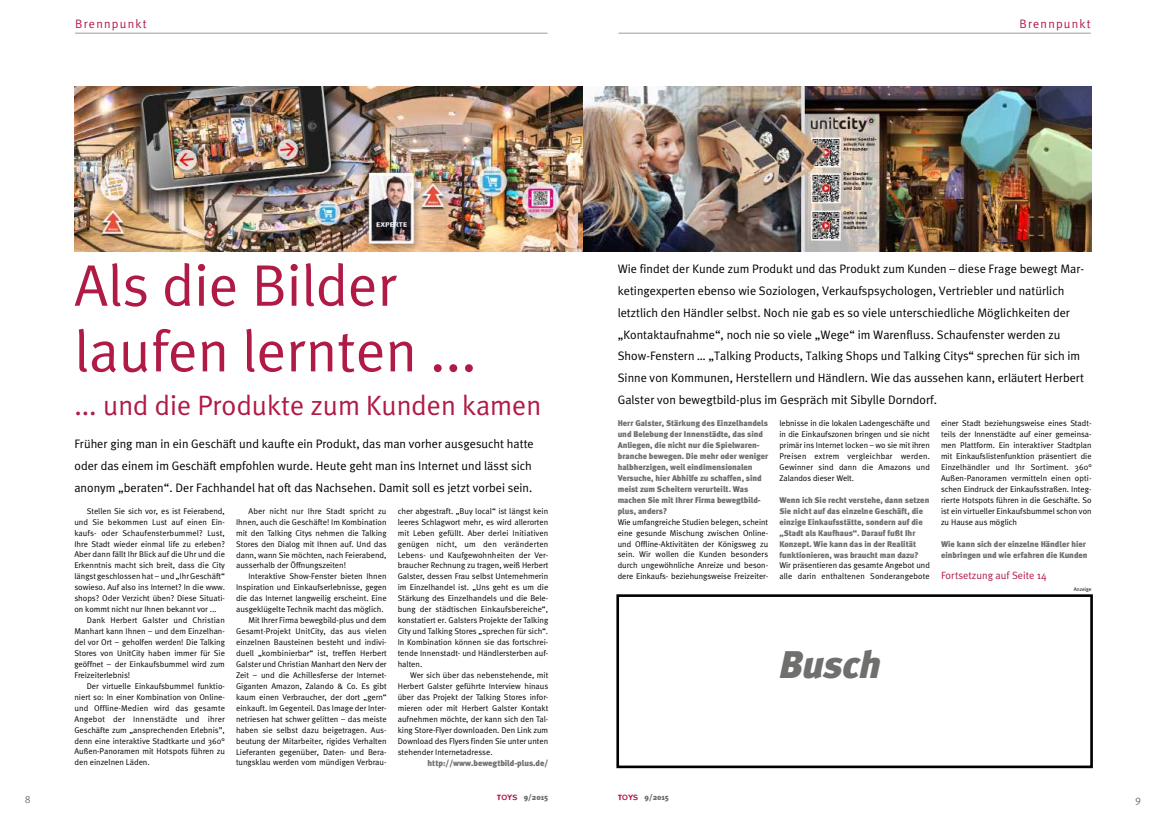
<style>
.page{position:relative;width:1166px;height:819px;background:#fff}
.page>*{position:absolute;margin:0;border:0;box-sizing:border-box;transform-origin:0 0}
.t1{font:58.62px/65.6px "Meta Plus Normal";color:#b01b46}
.t2{font:italic 900 38.5px "Meta";letter-spacing:-.01em;color:#6f6f6e}
.t3{font:28px "Meta Plus Normal";color:#b01b46}
.t4{font:12.25px/21.9px "Meta Plus Normal";color:#000}
.t5{font:12.25px "Meta Plus Normal";letter-spacing:.1em;color:#b01b46}
.t6{font:10.5px "Meta Plus Normal";color:#b01b46}
.t7{font:10.5px "Meta Normal";color:#6f6f6e}
.t8{font:8.31px/10.9px "Meta Normal";color:#000;text-align:justify}
.t9{font:8.31px/10.9px "Meta Plus Normal";color:#000;text-align:justify}
.t10{font:900 8.31px/10.9px "Meta";color:#6f6f6e}
.t11{font:900 7.88px "Meta";color:#6f6f6e}
.t12{font:5.25px "Meta Normal";color:#000}
.s1{font-family:"Blur";font-weight:500;color:#b01b46}
</style>
<div class="page">
<hr style="left:618px;top:33px;width:473px;height:1px;background:#9c9d9d">
<hr style="left:75px;top:33px;width:472px;height:1px;background:#9c9d9d">
<div style="left:616px;top:594px;width:477px;height:174px;border:3px solid #000"></div>
<img style="left:74px;top:87px;width:1017px;height:165px">
<h3 class="t5" style="left:75px;top:16px;width:73px">Brennpunkt</h3>
<h3 class="t5" style="left:1019px;top:16px;width:73px">Brennpunkt</h3>
<h1 class="t1" style="left:74px;top:252px;width:404px">Als die Bilder laufen lernten ...</h1>
<h3 class="t3" style="left:74px;top:389px;width:468px">... und die Produkte zum Kunden kamen</h3>
<p class="t4" style="left:74px;top:432px;width:461px">Früher ging man in ein Geschäft und kaufte ein Produkt, das man vorher ausgesucht hatte oder das einem im Geschäft empfohlen wurde. Heute geht man ins Internet und lässt sich anonym „beraten“. Der Fachhandel hat oft das Nachsehen. Damit soll es jetzt vorbei sein.</p>
<p class="t8" style="left:74px;top:505px;width:152px;text-indent:12px">Stellen Sie sich vor, es ist Feierabend, und Sie bekommen Lust auf einen Ein&shy;kaufs- oder Schaufensterbummel? Lust, Ihre Stadt wieder einmal life zu erleben?<br>Aber dann fällt Ihr Blick auf die Uhr und die Erkenntnis macht sich breit, dass die City längst geschlossen hat – und „Ihr Geschäft“ sowieso. Auf also ins Internet? In die www. shops? Oder Verzicht üben? Diese Situati&shy;on kommt nicht nur Ihnen bekannt vor ...</p>
<p class="t8" style="left:74px;top:614px;width:152px;text-indent:12px">Dank Herbert Galster und Christian Manhart kann Ihnen – und dem Einzelhan&shy;del vor Ort – geholfen werden! Die Talking Stores von UnitCity haben immer für Sie geöffnet – der Einkaufsbummel wird zum Freizeiterlebnis!</p>
<p class="t8" style="left:74px;top:680px;width:152px;text-indent:12px">Der virtuelle Einkaufsbummel funktio&shy;niert so: In einer Kombination von Online&shy;und Offline-Medien wird das gesamte Angebot der Innenstädte und ihrer Geschäfte zum „ansprechenden Erlebnis”, denn eine interaktive Stadtkarte und 360° Außen-Panoramen mit Hotspots führen zu den einzelnen Läden.</p>
<p class="t8" style="left:236px;top:505px;width:152px;text-indent:12px">Aber nicht nur Ihre Stadt spricht zu Ihnen, auch die Geschäfte! Im Kombination mit den Talking Citys nehmen die Talking Stores den Dialog mit Ihnen auf. Und das dann, wann Sie möchten, nach Feierabend, ausserhalb der Öffnungszeiten!</p>
<p class="t8" style="left:248px;top:571px;width:140px">Interaktive Show-Fenster bieten Ihnen</p>
<p class="t8" style="left:236px;top:582px;width:152px">Inspiration und Einkaufserlebnisse, gegen</p>
<p class="t8" style="left:236px;top:592px;width:152px">die das Internet langweilig erscheint. Eine</p>
<p class="t8" style="left:236px;top:603px;width:149px">ausgeklügelte Technik macht das möglich.</p>
<p class="t8" style="left:248px;top:614px;width:140px">Mit Ihrer Firma bewegbild-plus und dem</p>
<p class="t8" style="left:236px;top:625px;width:152px">Gesamt-Projekt UnitCity, das aus vielen</p>
<p class="t8" style="left:236px;top:636px;width:152px">einzelnen Bausteinen besteht und indivi-</p>
<p class="t8" style="left:236px;top:647px;width:152px">duell „kombinierbar“ ist, treffen Herbert</p>
<p class="t8" style="left:236px;top:658px;width:152px">Galster und Christian Manhart den Nerv der</p>
<p class="t8" style="left:236px;top:669px;width:152px">Zeit – und die Achillesferse der Internet-</p>
<p class="t8" style="left:236px;top:680px;width:152px">Giganten Amazon, Zalando &amp; Co. Es gibt</p>
<p class="t8" style="left:236px;top:691px;width:152px">kaum einen Verbraucher, der dort „gern“</p>
<p class="t8" style="left:236px;top:702px;width:152px">einkauft. Im Gegenteil. Das Image der Inter-</p>
<p class="t8" style="left:236px;top:713px;width:152px">netriesen hat schwer gelitten – das meiste</p>
<p class="t8" style="left:236px;top:724px;width:152px">haben sie selbst dazu beigetragen. Aus-</p>
<p class="t8" style="left:236px;top:735px;width:152px">beutung der Mitarbeiter, rigides Verhalten</p>
<p class="t8" style="left:236px;top:746px;width:152px">Lieferanten gegenüber, Daten- und Bera-</p>
<p class="t8" style="left:236px;top:757px;width:152px">tungsklau werden vom mündigen Verbrau-</p>
<p class="t8" style="left:398px;top:505px;width:152px">cher abgestraft. „Buy local“ ist längst kein leeres Schlagwort mehr, es wird allerorten mit Leben gefüllt. Aber derlei Initiativen genügen nicht, um den veränderten Lebens- und Kaufgewohnheiten der Ver&shy;braucher Rechnung zu tragen, weiß Herbert Galster, dessen Frau selbst Unternehmerin im Einzelhandel ist. „Uns geht es um die Stärkung des Einzelhandels und die Bele&shy;bung der städtischen Einkaufsbereiche“, konstatiert er. Galsters Projekte der Talking City und Talking Stores „sprechen für sich“.<br>In Kombination können sie das fortschrei&shy;tende Innenstadt- und Händlersterben auf&shy;halten.</p>
<p class="t8" style="left:398px;top:669px;width:152px;text-indent:12px">Wer sich über das nebenstehende, mit Herbert Galster geführte Interview hinaus über das Projekt der Talking Stores infor&shy;mieren oder mit Herbert Galster Kontakt aufnehmen möchte, der kann sich den Tal&shy;king Store-Flyer downloaden. Den Link zum Download des Flyers finden Sie unter unten stehender Internetadresse.</p>
<p class="t10" style="left:427px;top:757px;width:122px">http://www.bewegtbild-plus.de/</p>
<p class="t4" style="left:618px;top:257px;width:468px">Wie findet der Kunde zum Produkt und das Produkt zum Kunden – diese Frage bewegt Mar&shy;ketingexperten ebenso wie Soziologen, Verkaufspsychologen, Vertriebler und natürlich letztlich den Händler selbst. Noch nie gab es so viele unterschiedliche Möglichkeiten der „Kontaktaufnahme“, noch nie so viele „Wege“ im Warenfluss. Schaufenster werden zu Show-Fenstern … „Talking Products, Talking Shops und Talking Citys“ sprechen für sich im Sinne von Kommunen, Herstellern und Händlern. Wie das aussehen kann, erläutert Herbert Galster von bewegtbild-plus im Gespräch mit Sibylle Dorndorf.</p>
<p class="t10" style="left:618px;top:417px;width:152px">Herr Galster, Stärkung des Einzelhandels und Belebung der Innenstädte, das sind Anliegen, die nicht nur die Spielwaren&shy;branche bewegen. Die mehr oder weniger halbherzigen, weil eindimensionalen Versuche, hier Abhilfe zu schaffen, sind meist zum Scheitern verurteilt. Was machen Sie mit Ihrer Firma bewegtbild&shy;plus, anders?</p>
<p class="t9" style="left:618px;top:516px;width:152px">Wie umfangreiche Studien belegen, scheint eine gesunde Mischung zwischen Online&shy;und Offline-Aktivitäten der Königsweg zu sein. Wir wollen die Kunden besonders durch ungewöhnliche Anreize und beson&shy;dere Einkaufs- beziehungsweise Freizeiter-</p>
<p class="t9" style="left:779px;top:417px;width:152px">lebnisse in die lokalen Ladengeschäfte und in die Einkaufszonen bringen und sie nicht primär ins Internet locken – wo sie mit ihren Preisen extrem vergleichbar werden.<br>Gewinner sind dann die Amazons und Zalandos dieser Welt.</p>
<p class="t10" style="left:779px;top:494px;width:151px">Wenn ich Sie recht verstehe, dann setzen Sie nicht auf das einzelne Geschäft, die einzige Einkaufsstätte, sondern auf die „Stadt als Kaufhaus“. Darauf fußt Ihr Konzept. Wie kann das in der Realität funktionieren, was braucht man dazu?</p>
<p class="t9" style="left:779px;top:560px;width:152px">Wir präsentieren das gesamte Angebot und alle darin enthaltenen Sonderangebote</p>
<p class="t9" style="left:941px;top:417px;width:152px">einer Stadt beziehungsweise eines Stadt&shy;teils der Innenstädte auf einer gemeinsa&shy;men Plattform. Ein interaktiver Stadtplan mit Einkaufslistenfunktion präsentiert die Einzelhändler und Ihr Sortiment. 360° Außen-Panoramen vermitteln einen opti&shy;schen Eindruck der Einkaufsstraßen. Integ&shy;rierte Hotspots führen in die Geschäfte. So ist ein virtueller Einkaufsbummel schon von zu Hause aus möglich</p>
<p class="t10" style="left:941px;top:538px;width:148px">Wie kann sich der einzelne Händler hier einbringen und wie erfahren die Kunden</p>
<p class="t6" style="left:941px;top:569px;width:107px">Fortsetzung auf Seite 14</p>
<h2 class="t2" style="left:779px;top:641px;width:103px">Busch</h2>
<p class="t12" style="left:1074px;top:586px;width:19px">Anzeige</p>
<p class="t7" style="left:25px;top:792px;width:7px">8</p>
<p class="t11" style="left:497px;top:792px;width:53px"><span class="s1">TOYS</span> 9/2015</p>
<p class="t11" style="left:618px;top:792px;width:53px"><span class="s1">TOYS</span> 9/2015</p>
<p class="t7" style="left:1135px;top:792px;width:7px">9</p>
</div>
